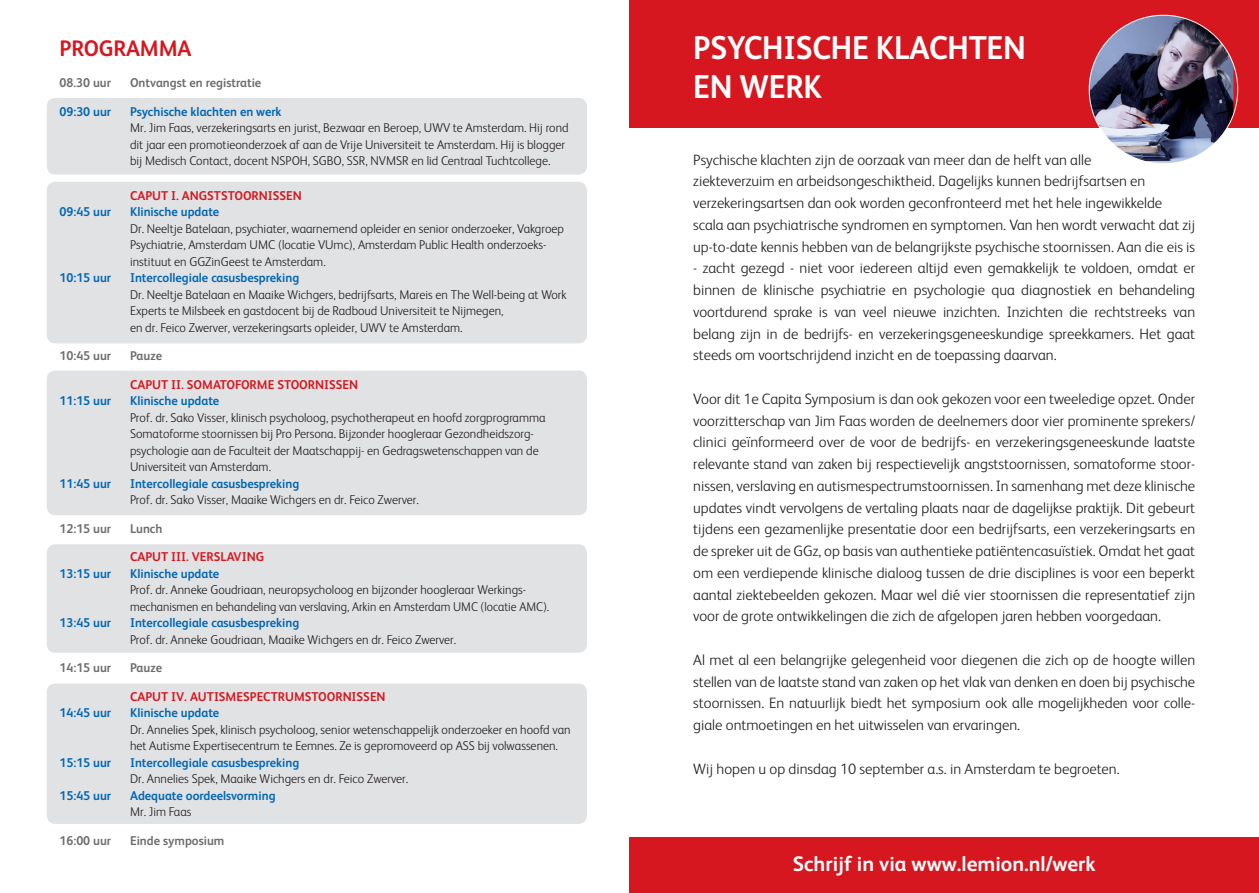
<style>
.page{position:relative;width:1259px;height:893px;background:#fff}
.page>*{position:absolute;margin:0;border:0;box-sizing:border-box;transform-origin:0 0}
.t1{font:700 33px/39px "FS Albert";letter-spacing:-.01em;color:#fff;scale:.95 1}
.t2{font:700 22.5px "FS Albert";letter-spacing:-.01em;color:#d7171f}
.t3{font:700 21px "FS Albert";color:#fff}
.t4{font:300 15px/21.8px "FS Albert";color:#231f20;text-align:justify}
.t5{font:300 12.75px/16.5px "FS Albert";color:#231f20}
.t6{font:700 12.75px "FS Albert";color:#0167b4}
.t7{font:700 12.75px "FS Albert";color:#d7171f}
.t8{font:700 12.75px "FS Albert";color:#6c6d70}
</style>
<div class="page">
<div style="left:47px;top:182px;width:540px;height:161px;background:#e1e2e4;border-radius:9px"></div>
<div style="left:47px;top:98px;width:540px;height:77px;background:#e1e2e4;border-radius:9px"></div>
<div style="left:47px;top:371px;width:540px;height:144px;background:#e1e2e4;border-radius:9px"></div>
<div style="left:47px;top:544px;width:540px;height:109px;background:#e1e2e4;border-radius:9px"></div>
<div style="left:47px;top:684px;width:540px;height:140px;background:#e1e2e4;border-radius:9px"></div>
<div style="left:629px;top:0;width:630px;height:128px;background:#d7171f"></div>
<div style="left:629px;top:838px;width:630px;height:55px;background:#d7171f"></div>
<img style="left:1089px;top:15px;width:144px;height:147px">
<h2 class="t2" style="left:60px;top:33px;width:134px">PROGRAMMA</h2>
<p class="t8" style="left:60px;top:74px;width:53px">08.30 uur</p>
<p class="t8" style="left:130px;top:74px;width:133px">Ontvangst en registratie</p>
<p class="t6" style="left:60px;top:103px;width:53px">09:30 uur</p>
<p class="t6" style="left:130px;top:103px;width:153px">Psychische klachten en werk</p>
<p class="t5" style="left:130px;top:119px;width:440px">Mr. Jim Faas, verzekeringsarts en jurist, Bezwaar en Beroep, UWV te Amsterdam. Hij rond dit jaar een promotieonderzoek af aan de Vrije Universiteit te Amsterdam. Hij is blogger bij Medisch Contact, docent NSPOH, SGBO, SSR, NVMSR en lid Centraal Tuchtcollege.</p>
<p class="t7" style="left:130px;top:187px;width:173px">CAPUT I. ANGSTSTOORNISSEN</p>
<p class="t6" style="left:60px;top:203px;width:53px">09:45 uur</p>
<p class="t6" style="left:130px;top:203px;width:91px">Klinische update</p>
<p class="t5" style="left:130px;top:219px;width:435px">Dr. Neeltje Batelaan, psychiater, waarnemend opleider en senior onderzoeker, Vakgroep<br>Psychiatrie, Amsterdam UMC (locatie VUmc), Amsterdam Public Health onderzoeks&shy;instituut en GGZinGeest te Amsterdam.</p>
<p class="t6" style="left:60px;top:269px;width:53px">10:15 uur</p>
<p class="t6" style="left:130px;top:269px;width:171px">Intercollegiale casusbespreking</p>
<p class="t5" style="left:130px;top:285px;width:438px">Dr. Neeltje Batelaan en Maaike Wichgers, bedrijfsarts, Mareis en The Well-being at Work<br>Experts te Milsbeek en gastdocent bij de Radboud Universiteit te Nijmegen,<br>en dr. Feico Zwerver, verzekeringsarts opleider, UWV te Amsterdam.</p>
<p class="t8" style="left:60px;top:347px;width:53px">10:45 uur</p>
<p class="t8" style="left:130px;top:347px;width:33px">Pauze</p>
<p class="t7" style="left:130px;top:376px;width:230px">CAPUT II. SOMATOFORME STOORNISSEN</p>
<p class="t6" style="left:60px;top:392px;width:53px">11:15 uur</p>
<p class="t6" style="left:130px;top:392px;width:91px">Klinische update</p>
<p class="t5" style="left:130px;top:408px;width:417px">Prof. dr. Sako Visser, klinisch psycholoog, psychotherapeut en hoofd zorgprogramma Somatoforme stoornissen bij Pro Persona. Bijzonder hoogleraar Gezondheidszorg&shy;psychologie aan de Faculteit der Maatschappij- en Gedragswetenschappen van de Universiteit van Amsterdam.</p>
<p class="t6" style="left:60px;top:475px;width:53px">11:45 uur</p>
<p class="t6" style="left:130px;top:475px;width:171px">Intercollegiale casusbespreking</p>
<p class="t5" style="left:130px;top:491px;width:290px">Prof. dr. Sako Visser, Maaike Wichgers en dr. Feico Zwerver.</p>
<p class="t8" style="left:60px;top:520px;width:53px">12:15 uur</p>
<p class="t8" style="left:130px;top:520px;width:34px">Lunch</p>
<p class="t7" style="left:130px;top:548px;width:135px">CAPUT III. VERSLAVING</p>
<p class="t6" style="left:60px;top:565px;width:53px">13:15 uur</p>
<p class="t6" style="left:130px;top:565px;width:91px">Klinische update</p>
<p class="t5" style="left:130px;top:581px;width:421px">Prof. dr. Anneke Goudriaan, neuropsycholoog en bijzonder hoogleraar Werkings&shy;mechanismen en behandeling van verslaving, Arkin en Amsterdam UMC (locatie AMC).</p>
<p class="t6" style="left:60px;top:614px;width:53px">13:45 uur</p>
<p class="t6" style="left:130px;top:614px;width:171px">Intercollegiale casusbespreking</p>
<p class="t5" style="left:130px;top:630px;width:328px">Prof. dr. Anneke Goudriaan, Maaike Wichgers en dr. Feico Zwerver.</p>
<p class="t8" style="left:60px;top:659px;width:53px">14:15 uur</p>
<p class="t8" style="left:130px;top:659px;width:33px">Pauze</p>
<p class="t7" style="left:130px;top:688px;width:257px">CAPUT IV. AUTISMESPECTRUMSTOORNISSEN</p>
<p class="t6" style="left:60px;top:704px;width:53px">14:45 uur</p>
<p class="t6" style="left:130px;top:704px;width:91px">Klinische update</p>
<p class="t5" style="left:130px;top:720px;width:442px">Dr. Annelies Spek, klinisch psycholoog, senior wetenschappelijk onderzoeker en hoofd van het Autisme Expertisecentrum te Eemnes. Ze is gepromoveerd op ASS bij volwassenen.</p>
<p class="t6" style="left:60px;top:754px;width:53px">15:15 uur</p>
<p class="t6" style="left:130px;top:754px;width:171px">Intercollegiale casusbespreking</p>
<p class="t5" style="left:130px;top:770px;width:280px">Dr. Annelies Spek, Maaike Wichgers en dr. Feico Zwerver.</p>
<p class="t6" style="left:60px;top:787px;width:53px">15:45 uur</p>
<p class="t6" style="left:130px;top:787px;width:147px">Adequate oordeelsvorming</p>
<p class="t5" style="left:130px;top:803px;width:63px">Mr. Jim Faas</p>
<p class="t8" style="left:60px;top:832px;width:53px">16:00 uur</p>
<p class="t8" style="left:130px;top:832px;width:96px">Einde symposium</p>
<h1 class="t1" style="left:693px;top:27px;width:351px">PSYCHISCHE KLACHTEN<br>EN WERK</h1>
<p class="t4" style="left:693px;top:148px;width:503px;text-align:left">Psychische klachten zijn de oorzaak van meer dan de helft van alle<br>ziekteverzuim en arbeidsongeschiktheid. Dagelijks kunnen bedrijfsartsen en verzekeringsartsen dan ook worden geconfronteerd met het hele ingewikkelde scala aan psychiatrische syndromen en symptomen. Van hen wordt verwacht dat zij up-to-date kennis hebben van de belangrijkste psychische stoornissen. Aan die eis is</p>
<p class="t4" style="left:693px;top:257px;width:503px">- zacht gezegd - niet voor iedereen altijd even gemakkelijk te voldoen, omdat er binnen de klinische psychiatrie en psychologie qua diagnostiek en behandeling voortdurend sprake is van veel nieuwe inzichten. Inzichten die rechtstreeks van belang zijn in de bedrijfs- en verzekeringsgeneeskundige spreekkamers. Het gaat steeds om voortschrijdend inzicht en de toepassing daarvan.</p>
<p class="t4" style="left:693px;top:387px;width:503px">Voor dit 1e Capita Symposium is dan ook gekozen voor een tweeledige opzet. Onder voorzitterschap van Jim Faas worden de deelnemers door vier prominente sprekers/ clinici geïnformeerd over de voor de bedrijfs- en verzekeringsgeneeskunde laatste relevante stand van zaken bij respectievelijk angststoornissen, somatoforme stoor&shy;nissen, verslaving en autismespectrumstoornissen. In samenhang met deze klinische updates vindt vervolgens de vertaling plaats naar de dagelijkse praktijk. Dit gebeurt tijdens een gezamenlijke presentatie door een bedrijfsarts, een verzekeringsarts en de spreker uit de GGz, op basis van authentieke patiëntencasuïstiek. Omdat het gaat om een verdiepende klinische dialoog tussen de drie disciplines is voor een beperkt aantal ziektebeelden gekozen. Maar wel dié vier stoornissen die representatief zijn voor de grote ontwikkelingen die zich de afgelopen jaren hebben voorgedaan.</p>
<p class="t4" style="left:693px;top:648px;width:503px">Al met al een belangrijke gelegenheid voor diegenen die zich op de hoogte willen stellen van de laatste stand van zaken op het vlak van denken en doen bij psychische stoornissen. En natuurlijk biedt het symposium ook alle mogelijkheden voor colle&shy;giale ontmoetingen en het uitwisselen van ervaringen.</p>
<p class="t4" style="left:693px;top:757px;width:428px">Wij hopen u op dinsdag 10 september a.s. in Amsterdam te begroeten.</p>
<h3 class="t3" style="left:793px;top:849px;width:304px">Schrijf in via www.lemion.nl/werk</h3>
</div>
